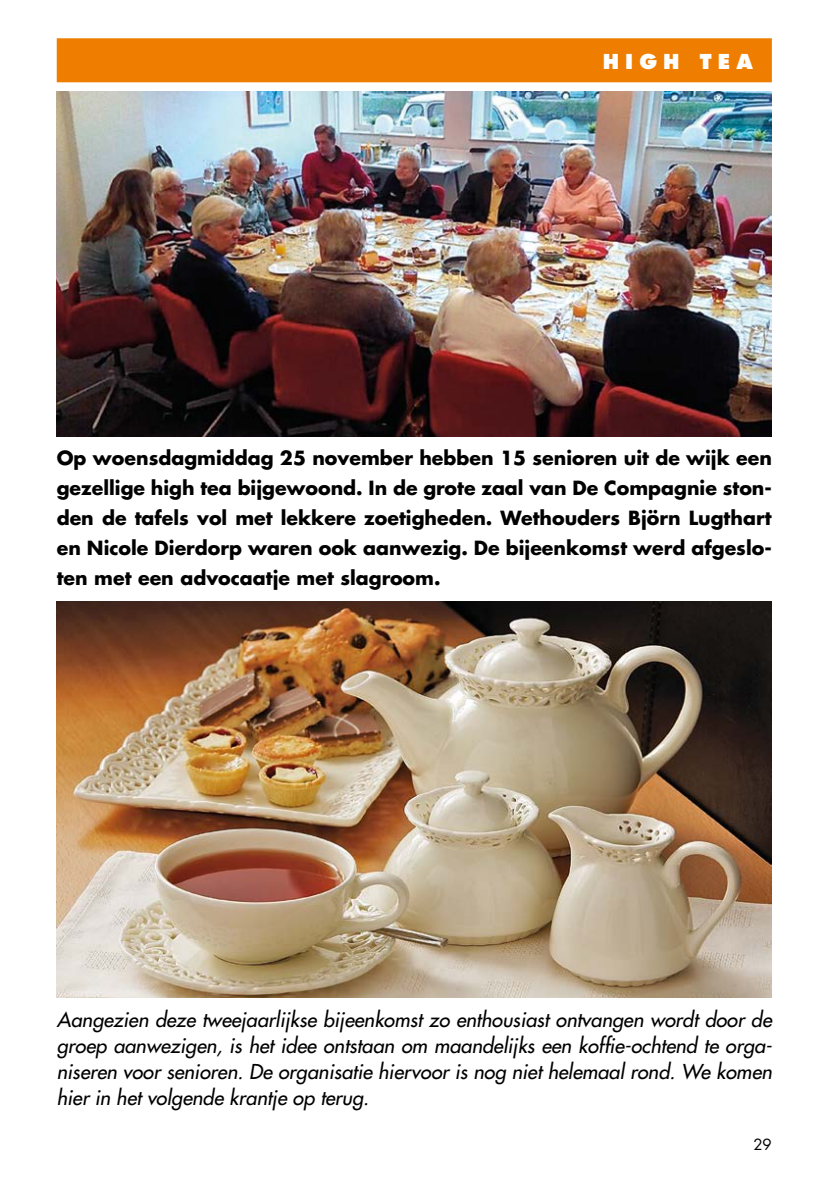
<style>
.page{position:relative;width:840px;height:1191px;background:#fff}
.page>*{position:absolute;margin:0;border:0;box-sizing:border-box;transform-origin:0 0}
.t1{font:italic 500 20px/26px "Futura Std";color:#000;text-align:justify}
.t2{font:800 20px "Futura Std";color:#fff}
.t3{font:700 19px/30px "Futura Std";color:#000;text-align:justify}
.t4{font:15px "Futura Std";color:#000}
</style>
<div class="page">
<div style="left:58px;top:39px;width:712px;height:42px;background:#ef7d00"></div>
<div style="left:57px;top:38px;width:714px;height:44px;border:2px solid #ef7d00"></div>
<img style="left:57px;top:91px;width:714px;height:345px">
<img style="left:57px;top:601px;width:714px;height:396px">
<p class="t2" style="left:602px;top:48px;width:19px">Hig</p>
<p class="t2" style="left:662px;top:48px;width:73px">h T ea</p>
<p class="t3" style="left:57px;top:442px;width:716px">Op woensdagmiddag 25 november hebben 15 senioren uit de wijk een gezellige high tea bijgewoond. In de grote zaal van De Compagnie ston&shy;den de tafels vol met lekkere zoetigheden. Wethouders Björn Lugthart en Nicole Dierdorp waren ook aanwezig. De bijeenkomst werd afgeslo&shy;ten met een advocaatje met slagroom.</p>
<p class="t1" style="left:57px;top:1007px;width:716px">Aangezien deze tweejaarlijkse bijeenkomst zo enthousiast ontvangen wordt door de groep aanwezigen, is het idee ontstaan om maandelijks een koffie-ochtend te orga&shy;niseren voor senioren. De organisatie hiervoor is nog niet helemaal rond. We komen hier in het volgende krantje op terug.</p>
<p class="t4" style="left:753px;top:1135px;width:20px">29</p>
</div>
